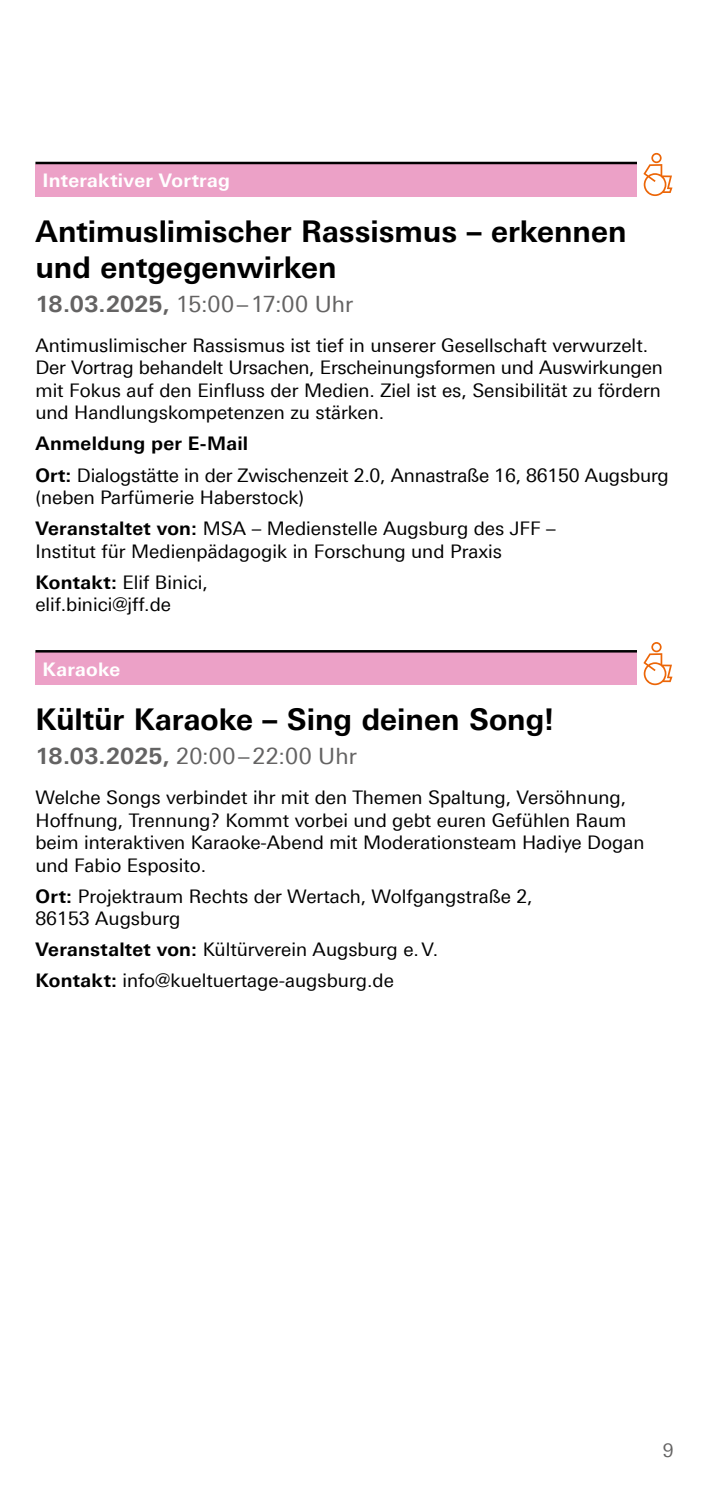
<style>
.page{position:relative;width:709px;height:1489px;background:#fff}
.page>*{position:absolute;margin:0;border:0;box-sizing:border-box;transform-origin:0 0}
.t1{font:700 30px/36px "Univers For Augsburg";color:#000}
.t2{font:22.5px "Univers For Augsburg";color:#646363}
.t3{font:18.75px/22.5px "Univers For Augsburg";color:#000}
.t4{font:700 18.75px "Univers For Augsburg";letter-spacing:.015em;color:#fff}
.t5{font:18.75px "Univers For Augsburg";color:#646363}
.s1{font-weight:700}
</style>
<div class="page">
<div style="left:35px;top:164px;width:638px;height:33px;background:#eca1c7"></div>
<hr style="left:35px;top:162px;width:638px;height:2px;background:#000">
<div style="left:35px;top:652px;width:638px;height:33px;background:#eca1c7"></div>
<hr style="left:35px;top:650px;width:638px;height:2px;background:#000">
<div style="left:637px;top:640px;width:39px;height:47px;background:#fff"></div>
<svg style="left:643px;top:642px;width:29px;height:43px"></svg>
<div style="left:637px;top:151px;width:39px;height:47px;background:#fff"></div>
<svg style="left:643px;top:153px;width:29px;height:43px"></svg>
<p class="t4" style="left:43px;top:169px;width:189px">Interaktiver Vortrag</p>
<h1 class="t1" style="left:35px;top:213px;width:592px">Antimuslimischer Rassismus – erkennen und entgegenwirken</h1>
<p class="t2" style="left:35px;top:291px;width:319px"><span class="s1">18.03.2025,</span> 15:00–17:00 Uhr</p>
<p class="t3" style="left:35px;top:334px;width:629px">Antimuslimischer Rassismus ist tief in unserer Gesellschaft verwurzelt.<br>Der Vortrag behandelt Ursachen, Erscheinungsformen und Auswirkungen mit Fokus auf den Einfluss der Medien. Ziel ist es, Sensibilität zu fördern und Handlungskompetenzen zu stärken.</p>
<p class="t3" style="left:35px;top:428px;width:635px;line-height:31px"><span class="s1">Anmeldung per E-Mail<br>Ort:</span> Dialogstätte in der Zwischenzeit 2.0, Annastraße 16, 86150 Augsburg</p>
<p class="t3" style="left:35px;top:482px;width:522px;line-height:31px">(neben Parfümerie Haberstock)<br><span class="s1">Veranstaltet von:</span> MSA – Medienstelle Augsburg des JFF –</p>
<p class="t3" style="left:35px;top:535px;width:468px;line-height:31px">Institut für Medienpädagogik in Forschung und Praxis<br><span class="s1">Kontakt:</span> Elif Binici,</p>
<p class="t3" style="left:35px;top:593px;width:137px">elif.binici@jff.de</p>
<p class="t4" style="left:43px;top:657px;width:79px">Karaoke</p>
<h1 class="t1" style="left:35px;top:701px;width:520px">Kültür Karaoke – Sing deinen Song!</h1>
<p class="t2" style="left:35px;top:743px;width:323px"><span class="s1">18.03.2025,</span> 20:00–22:00 Uhr</p>
<p class="t3" style="left:35px;top:786px;width:610px">Welche Songs verbindet ihr mit den Themen Spaltung, Versöhnung, Hoffnung, Trennung? Kommt vorbei und gebt euren Gefühlen Raum beim interaktiven Karaoke-Abend mit Moderationsteam Hadiye Dogan und Fabio Esposito.</p>
<p class="t3" style="left:35px;top:884px;width:499px"><span class="s1">Ort:</span> Projektraum Rechts der Wertach, Wolfgangstraße 2,<br>86153 Augsburg</p>
<p class="t3" style="left:35px;top:934px;width:404px;line-height:31px"><span class="s1">Veranstaltet von:</span> Kültürverein Augsburg e.V.<br><span class="s1">Kontakt:</span> info@kueltuertage-augsburg.de</p>
<p class="t5" style="left:662px;top:1439px;width:12px">9</p>
</div>
